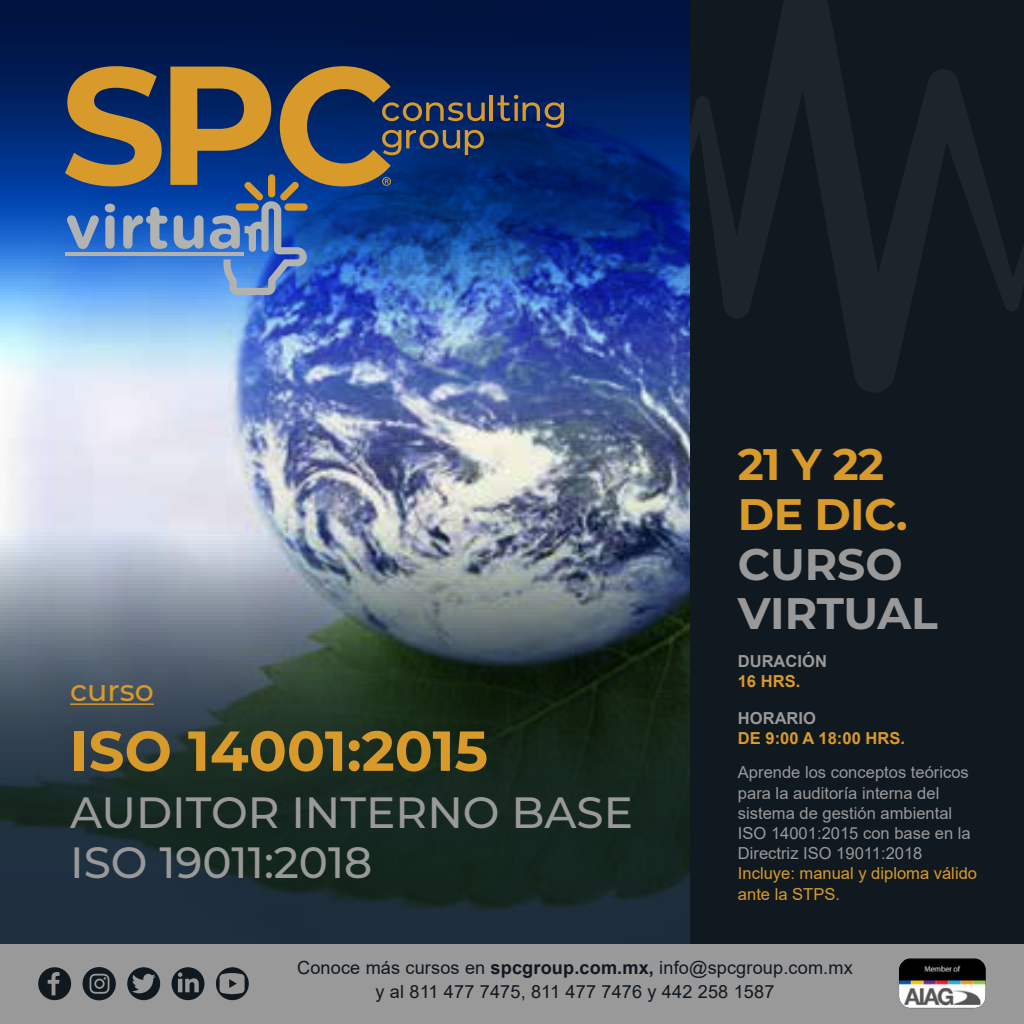
<style>
.page{position:relative;width:1024px;height:1024px;background:#fff}
.page>*{position:absolute;margin:0;border:0;box-sizing:border-box;transform-origin:0 0}
.t1{font:700 56.25px "Montserrat";color:#d79a2b}
.t2{font:700 44.12px/49.6px "Montserrat";letter-spacing:-.005em;color:#999}
.t3{font:700 44.12px/49.6px "Montserrat";letter-spacing:-.015em;color:#d79a2b}
.t4{font:500 43.75px/50px "Montserrat";color:#999}
.t5{font:500 30px "Montserrat";color:#d79a2b}
.t6{font:18.12px/23.5px "Arial";letter-spacing:.01em;color:#101820;text-align:center}
.t7{font:16.5px/20.2px "Arial";color:#999}
.t8{font:16.5px/20.2px "Arial";color:#d79a2b}
.t9{font:700 16.5px "Arial";color:#d79a2b}
.t10{font:700 16.5px "Arial";color:#999}
.s1{font-weight:700}
</style>
<div class="page">
<img style="left:0;top:0;width:691px;height:944px">
<hr style="left:70px;top:703px;width:84px;height:2px;background:#d79a2b">
<div style="left:691px;top:0;width:333px;height:944px;background:#101820"></div>
<div style="left:0;top:944px;width:1024px;height:80px;background:#999"></div>
<svg style="left:216px;top:967px;width:33px;height:33px"></svg>
<svg style="left:38px;top:967px;width:33px;height:33px"></svg>
<svg style="left:172px;top:967px;width:32px;height:33px"></svg>
<svg style="left:127px;top:967px;width:33px;height:33px"></svg>
<svg style="left:83px;top:967px;width:33px;height:33px"></svg>
<img style="left:899px;top:958px;width:87px;height:50px">
<svg style="left:691px;top:0;width:333px;height:392px"></svg>
<hr style="left:489px;top:95px;width:4px;height:26px;background:#d79a2b">
<svg style="left:497px;top:95px;width:67px;height:33px;background:#383f51"></svg>
<svg style="left:65px;top:66px;width:420px;height:229px;background:#475e81"></svg>
<hr style="left:65px;top:253px;width:179px;height:3px;background:#b0b3b2">
<h3 class="t5" style="left:70px;top:669px;width:85px">curso</h3>
<h1 class="t1" style="left:70px;top:710px;width:419px">ISO 14001:2015</h1>
<h3 class="t4" style="left:70px;top:785px;width:564px">AUDITOR INTERNO BASE<br>ISO 19011:2018</h3>
<h2 class="t3" style="left:738px;top:438px;width:171px">21 Y 22<br>DE DIC.</h2>
<h2 class="t2" style="left:738px;top:537px;width:201px">CURSO<br>VIRTUAL</h2>
<p class="t10" style="left:738px;top:649px;width:91px">DURACIÓN</p>
<p class="t9" style="left:738px;top:669px;width:64px">16 HRS.</p>
<p class="t10" style="left:738px;top:706px;width:80px">HORARIO</p>
<p class="t9" style="left:738px;top:726px;width:169px">DE 9:00 A 18:00 HRS.</p>
<p class="t7" style="left:738px;top:762px;width:234px">Aprende los conceptos teóricos para la auditoría interna del sistema de gestión ambiental<br>ISO 14001:2015 con base en la<br>Directriz ISO 19011:2018</p>
<p class="t8" style="left:738px;top:863px;width:241px">Incluye: manual y diploma válido ante la STPS.</p>
<p class="t6" style="left:297px;top:956px;width:557px">Conoce más cursos en <span class="s1">spcgroup.com.mx,</span> info@spcgroup.com.mx y al 811 477 7475, 811 477 7476 y 442 258 1587</p>
</div>
